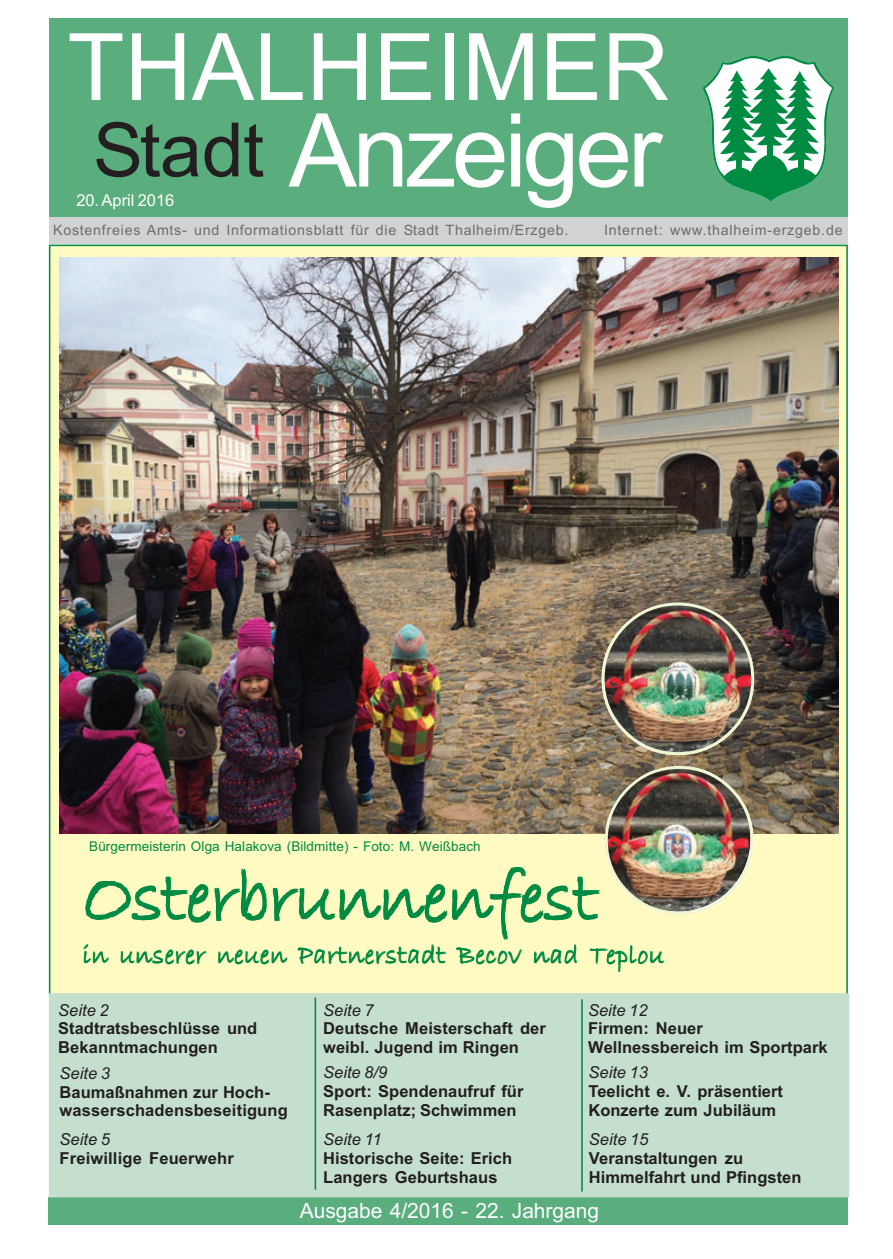
<style>
.page{position:relative;width:893px;height:1259px;background:#fff}
.page>*{position:absolute;margin:0;border:0;box-sizing:border-box;transform-origin:0 0}
.t1{font:102px "Arial";letter-spacing:-.04em;color:#fff}
.t2{font:93px "Arial";letter-spacing:.005em;color:#fff}
.t3{font:72px "Bradley Hand ITC";letter-spacing:-.015em;color:#008b43}
.t4{font:27px "Bradley Hand ITC";letter-spacing:.015em;color:#008b43}
.t5{font:21px "Arial";letter-spacing:-.005em;color:#fff}
.t6{font:700 16.5px/18.8px "Arial";color:#231f20}
.t7{font:italic 16.5px "Arial";color:#231f20}
.t8{font:16.5px "Arial";letter-spacing:-.005em;color:#fff}
.t9{font:14.25px "Arial";letter-spacing:.05em;color:#6c6d70}
.t10{font:13.5px "Arial";letter-spacing:.01em;color:#008b43}
.s1{font-size:75px;color:#231f20}
</style>
<div class="page">
<img style="left:48px;top:18px;width:802px;height:1207px">
<h2 class="t2" style="left:67px;top:33px;width:603px">THALHEIMER</h2>
<h1 class="t1" style="left:93px;top:113px;width:570px"><span class="s1">Stadt</span> Anzeiger</h1>
<p class="t8" style="left:76px;top:194px;width:99px">20. April 2016</p>
<p class="t9" style="left:53px;top:224px;width:517px">Kostenfreies Amts- und Informationsblatt für die Stadt Thalheim/Erzgeb.</p>
<p class="t9" style="left:604px;top:224px;width:240px">Internet: www.thalheim-erzgeb.de</p>
<p class="t10" style="left:89px;top:841px;width:393px">Bürgermeisterin Olga Halakova (Bildmitte) - Foto: M. Weißbach</p>
<h3 class="t3" style="left:84px;top:871px;width:518px">Osterbrunnenfest</h3>
<h3 class="t4" style="left:83px;top:945px;width:583px">in unserer neuen Partnerstadt Becov nad Teplou</h3>
<p class="t7" style="left:58px;top:1003px;width:52px">Seite 2</p>
<p class="t6" style="left:58px;top:1020px;width:201px">Stadtratsbeschlüsse und<br>Bekanntmachungen</p>
<p class="t7" style="left:60px;top:1067px;width:52px">Seite 3</p>
<p class="t6" style="left:60px;top:1084px;width:230px">Baumaßnahmen zur Hoch&shy;wasserschadensbeseitigung</p>
<p class="t7" style="left:60px;top:1132px;width:52px">Seite 5</p>
<p class="t6" style="left:60px;top:1150px;width:176px">Freiwillige Feuerwehr</p>
<p class="t7" style="left:323px;top:1003px;width:52px">Seite 7</p>
<p class="t6" style="left:323px;top:1020px;width:224px">Deutsche Meisterschaft der weibl. Jugend im Ringen</p>
<p class="t7" style="left:323px;top:1066px;width:66px">Seite 8/9</p>
<p class="t6" style="left:323px;top:1083px;width:202px">Sport: Spendenaufruf für<br>Rasenplatz; Schwimmen</p>
<p class="t7" style="left:323px;top:1133px;width:60px">Seite 11</p>
<p class="t6" style="left:323px;top:1150px;width:190px">Historische Seite: Erich<br>Langers Geburtshaus</p>
<p class="t7" style="left:588px;top:1003px;width:61px">Seite 12</p>
<p class="t6" style="left:588px;top:1020px;width:241px">Firmen: Neuer<br>Wellnessbereich im Sportpark</p>
<p class="t7" style="left:588px;top:1066px;width:61px">Seite 13</p>
<p class="t6" style="left:588px;top:1083px;width:196px">Teelicht e. V. präsentiert<br>Konzerte zum Jubiläum</p>
<p class="t7" style="left:589px;top:1133px;width:61px">Seite 15</p>
<p class="t6" style="left:589px;top:1150px;width:214px">Veranstaltungen zu<br>Himmelfahrt und Pfingsten</p>
<p class="t5" style="left:300px;top:1202px;width:301px">Ausgabe 4/2016 - 22. Jahrgang</p>
</div>
